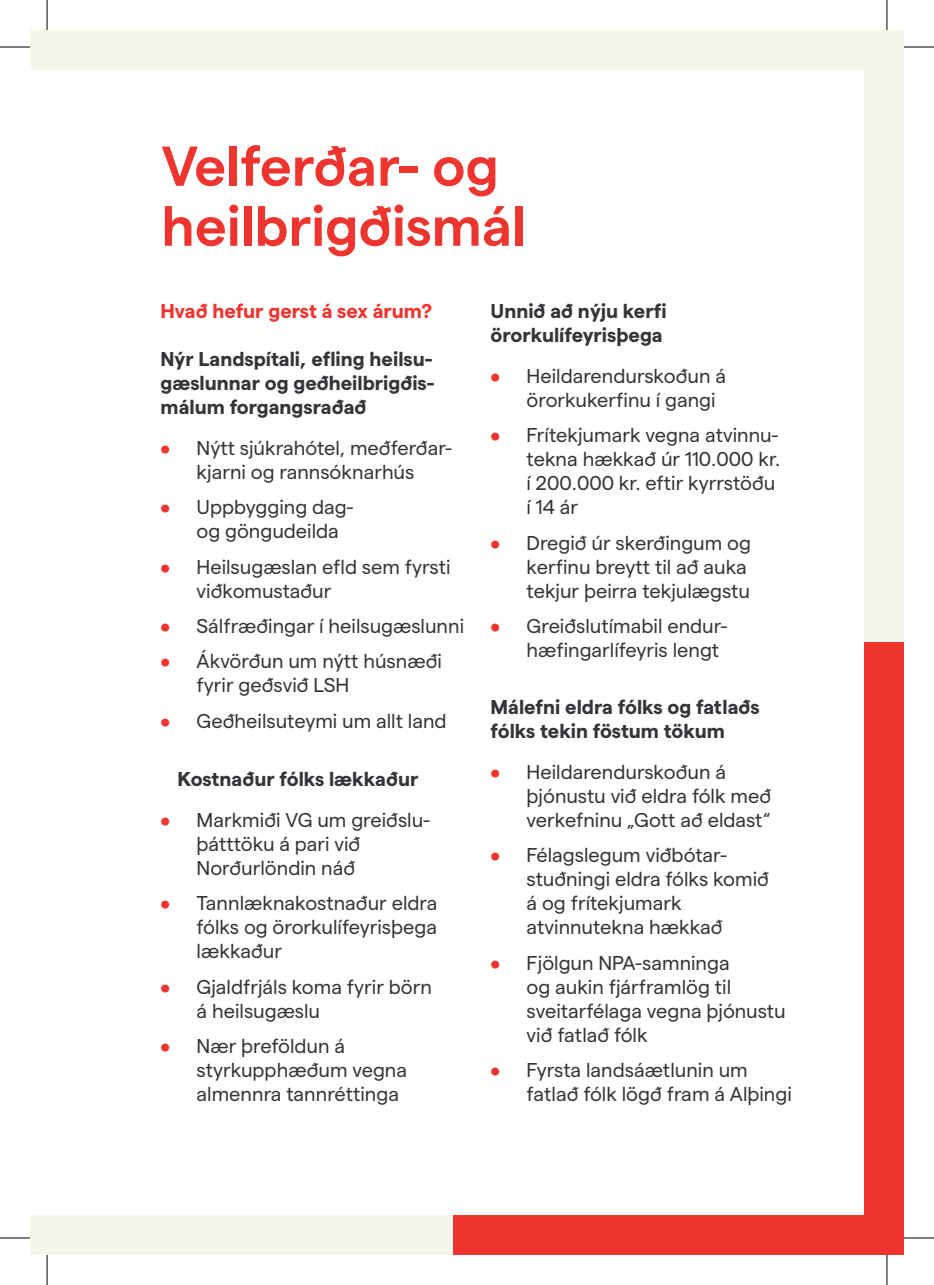
<style>
.page{position:relative;width:934px;height:1285px;background:#fff}
.page>*{position:absolute;margin:0;border:0;box-sizing:border-box;transform-origin:0 0}
.t1{font:600 56px/60px "Matter";color:#ee342e}
.t2{font:20px/24px "Matter";color:#333538}
.t3{font:700 20px/24px "Matter";color:#333538}
.t4{font:700 20px "Matter";color:#ee342e}
.s1{color:#ee342e}
</style>
<div class="page">
<div style="left:30px;top:1216px;width:873px;height:39px;background:#f6f6ed"></div>
<div style="left:864px;top:30px;width:39px;height:1225px;background:#f6f6ed"></div>
<div style="left:30px;top:30px;width:873px;height:39px;background:#f6f6ed"></div>
<div style="left:864px;top:642px;width:39px;height:613px;background:#ee342e"></div>
<div style="left:453px;top:1216px;width:450px;height:39px;background:#ee342e"></div>
<hr style="left:0;top:47px;width:30px;height:1px;background:#000">
<hr style="left:903px;top:47px;width:30px;height:1px;background:#000">
<hr style="left:0;top:1237px;width:30px;height:1px;background:#000">
<hr style="left:903px;top:1237px;width:30px;height:1px;background:#000">
<hr style="left:47px;top:0;width:1px;height:30px;background:#000">
<hr style="left:47px;top:1255px;width:1px;height:30px;background:#000">
<hr style="left:886px;top:0;width:1px;height:30px;background:#000">
<hr style="left:886px;top:1255px;width:1px;height:30px;background:#000">
<h1 class="t1" style="left:161px;top:131px;width:366px">Velferðar- og heilbrigðismál</h1>
<p class="t4" style="left:160px;top:296px;width:273px">Hvað hefur gerst á sex árum?</p>
<p class="t3" style="left:160px;top:345px;width:275px;text-align:justify">Nýr Landspítali, efling heilsu&shy;gæslunnar og geðheilbrigðis&shy;málum forgangsraðað</p>
<p class="t2" style="left:160px;top:434px;width:293px;text-align:center"><span class="s1">•</span> Nýtt sjúkrahótel, meðferðar&shy;kjarni og rannsóknarhús</p>
<p class="t2" style="left:196px;top:493px;width:158px;text-indent:-36px"><span class="s1">•</span> Uppbygging dag&shy;og göngudeilda</p>
<p class="t2" style="left:196px;top:553px;width:255px;text-indent:-36px"><span class="s1">•</span> Heilsugæslan efld sem fyrsti viðkomustaður</p>
<p class="t2" style="left:160px;top:612px;width:305px"><span class="s1">•</span> Sálfræðingar í heilsugæslunni</p>
<p class="t2" style="left:196px;top:647px;width:247px;text-indent:-36px"><span class="s1">•</span> Ákvörðun um nýtt húsnæði fyrir geðsvið LSH</p>
<p class="t2" style="left:160px;top:707px;width:287px"><span class="s1">•</span> Geðheilsuteymi um allt land</p>
<p class="t3" style="left:177px;top:765px;width:242px">Kostnaður fólks lækkaður</p>
<p class="t2" style="left:196px;top:806px;width:235px;text-indent:-36px"><span class="s1">•</span> Markmiði VG um greiðslu&shy;þátttöku á pari við<br>Norðurlöndin náð</p>
<p class="t2" style="left:196px;top:889px;width:242px;text-align:justify;text-indent:-36px"><span class="s1">•</span> Tannlæknakostnaður eldra fólks og örorkulífeyrisþega lækkaður</p>
<p class="t2" style="left:196px;top:973px;width:237px;text-indent:-36px"><span class="s1">•</span> Gjaldfrjáls koma fyrir börn á heilsugæslu</p>
<p class="t2" style="left:196px;top:1032px;width:212px;text-indent:-36px"><span class="s1">•</span> Nær þreföldun á styrkupphæðum vegna almennra tannréttinga</p>
<p class="t3" style="left:490px;top:297px;width:178px">Unnið að nýju kerfi örorkulífeyrisþega</p>
<p class="t2" style="left:526px;top:362px;width:201px;text-indent:-36px"><span class="s1">•</span> Heildarendurskoðun á örorkukerfinu í gangi</p>
<p class="t2" style="left:526px;top:421px;width:255px;text-indent:-36px"><span class="s1">•</span> Frítekjumark vegna atvinnu&shy;tekna hækkað úr 110.000 kr. í 200.000 kr. eftir kyrrstöðu í 14 ár</p>
<p class="t2" style="left:526px;top:529px;width:226px;text-indent:-36px"><span class="s1">•</span> Dregið úr skerðingum og kerfinu breytt til að auka tekjur þeirra tekjulægstu</p>
<p class="t2" style="left:526px;top:612px;width:202px;text-indent:-36px"><span class="s1">•</span> Greiðslutímabil endur&shy;hæfingarlífeyris lengt</p>
<p class="t3" style="left:490px;top:693px;width:270px">Málefni eldra fólks og fatlaðs fólks tekin föstum tökum</p>
<p class="t2" style="left:526px;top:758px;width:246px;text-indent:-36px"><span class="s1">•</span> Heildarendurskoðun á þjónustu við eldra fólk með verkefninu „Gott að eldast“</p>
<p class="t2" style="left:526px;top:841px;width:244px;text-indent:-36px"><span class="s1">•</span> Félagslegum viðbótar&shy;stuðningi eldra fólks komið á og frítekjumark atvinnutekna hækkað</p>
<p class="t2" style="left:526px;top:949px;width:260px;text-indent:-36px"><span class="s1">•</span> Fjölgun NPA-samninga<br>og aukin fjárframlög til sveitarfélaga vegna þjónustu við fatlað fólk</p>
<p class="t2" style="left:526px;top:1056px;width:266px;text-indent:-36px"><span class="s1">•</span> Fyrsta landsáætlunin um fatlað fólk lögð fram á Alþingi</p>
</div>
